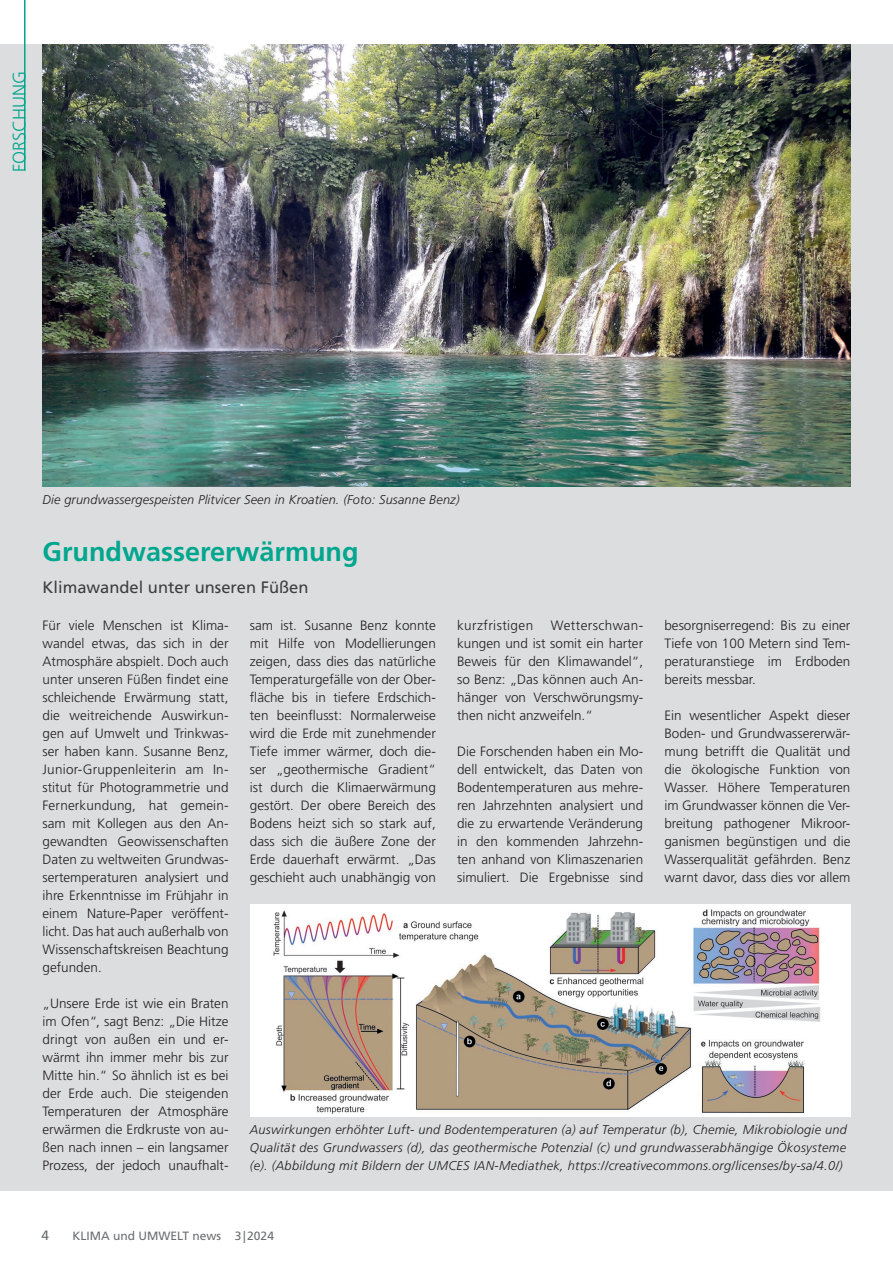
<style>
.page{position:relative;width:893px;height:1263px;background:#fff}
.page>*{position:absolute;margin:0;border:0;box-sizing:border-box;transform-origin:0 0}
.t1{font:700 27px "Frutiger";color:#00a78e}
.t2{font:300 18px "Frutiger";color:#00a78e}
.t3{font:16.5px "Frutiger";color:#3e3e3f}
.t4{font:300 13.5px/18px "Frutiger";color:#231f20;text-align:justify}
.t5{font:300 13.5px "Frutiger";letter-spacing:.03em;color:#231f20}
.t6{font:13.5px "Frutiger";color:#6c6d70}
.t7{font:italic 300 12.75px/18px "Frutiger";letter-spacing:.01em;color:#231f20;text-align:justify}
.t8{font:12px "Frutiger";color:#6c6d70}
</style>
<div class="page">
<div style="left:0;top:45px;width:893px;height:1146px;background:#dcdddf"></div>
<img style="left:43px;top:45px;width:807px;height:441px">
<div style="left:250px;top:904px;width:600px;height:212px;background:#fff"></div>
<img style="left:273px;top:909px;width:548px;height:204px">
<hr style="left:24px;top:0;width:2px;height:171px;background:#00a78e">
<h2 class="t2" style="left:9px;top:172px;width:103px;rotate:-90deg">FORSCHUNG</h2>
<p class="t7" style="left:43px;top:491px;width:419px">Die grundwassergespeisten Plitvicer Seen in Kroatien. (Foto: Susanne Benz)</p>
<h1 class="t1" style="left:43px;top:535px;width:318px">Grundwassererwärmung</h1>
<p class="t3" style="left:43px;top:577px;width:267px">Klimawandel unter unseren Füßen</p>
<p class="t4" style="left:43px;top:617px;width:188px">Für viele Menschen ist Klima&shy;wandel etwas, das sich in der Atmosphäre abspielt. Doch auch unter unseren Füßen findet eine schleichende Erwärmung statt, die weitreichende Auswirkun&shy;gen auf Umwelt und Trinkwas&shy;ser haben kann. Susanne Benz, Junior-Gruppenleiterin am In&shy;stitut für Photogrammetrie und Fernerkundung, hat gemein&shy;sam mit Kollegen aus den An&shy;gewandten Geowissenschaften Daten zu weltweiten Grundwas&shy;sertemperaturen analysiert und ihre Erkenntnisse im Frühjahr in einem Nature-Paper veröffent&shy;licht. Das hat auch außerhalb von Wissenschaftskreisen Beachtung gefunden.</p>
<p class="t4" style="left:43px;top:995px;width:188px">„Unsere Erde ist wie ein Braten im Ofen“, sagt Benz: „Die Hitze dringt von außen ein und er&shy;wärmt ihn immer mehr bis zur Mitte hin.“ So ähnlich ist es bei der Erde auch. Die steigenden Temperaturen der Atmosphäre erwärmen die Erdkruste von au&shy;ßen nach innen – ein langsamer Prozess, der jedoch unaufhalt-</p>
<p class="t4" style="left:250px;top:617px;width:188px">sam ist. Susanne Benz konnte mit Hilfe von Modellierungen zeigen, dass dies das natürliche Temperaturgefälle von der Ober&shy;fläche bis in tiefere Erdschich&shy;ten beeinflusst: Normalerweise wird die Erde mit zunehmender Tiefe immer wärmer, doch die&shy;ser „geothermische Gradient“ ist durch die Klimaerwärmung gestört. Der obere Bereich des Bodens heizt sich so stark auf, dass sich die äußere Zone der Erde dauerhaft erwärmt. „Das geschieht auch unabhängig von</p>
<p class="t5" style="left:457px;top:618px;width:78px">kurzfristigen</p>
<p class="t4" style="left:457px;top:617px;width:188px;text-indent:94px">Wetterschwan&shy;kungen und ist somit ein harter Beweis für den Klimawandel“, so Benz: „Das können auch An&shy;hänger von Verschwörungsmy&shy;then nicht anzweifeln.“</p>
<p class="t4" style="left:457px;top:743px;width:188px">Die Forschenden haben ein Mo&shy;dell entwickelt, das Daten von Bodentemperaturen aus mehre&shy;ren Jahrzehnten analysiert und die zu erwartende Veränderung in den kommenden Jahrzehn&shy;ten anhand von Klimaszenarien simuliert. Die Ergebnisse sind</p>
<p class="t4" style="left:664px;top:617px;width:188px">besorgniserregend: Bis zu einer Tiefe von 100 Metern sind Tem&shy;peraturanstiege im Erdboden bereits messbar.</p>
<p class="t4" style="left:664px;top:707px;width:188px">Ein wesentlicher Aspekt dieser Boden- und Grundwassererwär&shy;mung betrifft die Qualität und die ökologische Funktion von Wasser. Höhere Temperaturen im Grundwasser können die Ver&shy;breitung pathogener Mikroor&shy;ganismen begünstigen und die Wasserqualität gefährden. Benz warnt davor, dass dies vor allem</p>
<p class="t7" style="left:250px;top:1121px;width:598px">Auswirkungen erhöhter Luft- und Bodentemperaturen (a) auf Temperatur (b), Chemie, Mikrobiologie und Qualität des Grundwassers (d), das geothermische Potenzial (c) und grundwasserabhängige Ökosysteme (e). (Abbildung mit Bildern der UMCES IAN-Mediathek, https://creativecommons.org/licenses/by-sa/4.0/)</p>
<p class="t6" style="left:41px;top:1227px;width:9px">4</p>
<p class="t8" style="left:73px;top:1228px;width:203px">KLIMA und UMWELT news 3|2024</p>
</div>
